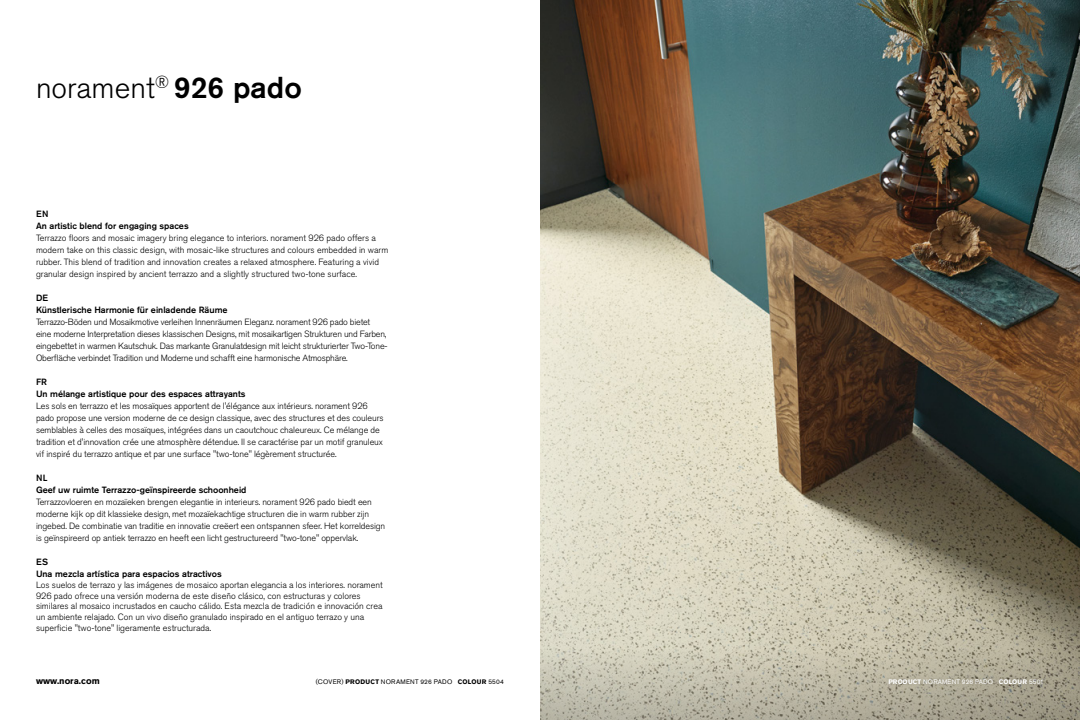
<style>
.page{position:relative;width:1080px;height:720px;background:#fff}
.page>*{position:absolute;margin:0;border:0;box-sizing:border-box;transform-origin:0 0}
.t1{font:300 30px "Akzidenz Grotesk Pro";color:#000}
.t2{font:300 9px/12px "Akzidenz Grotesk Pro";letter-spacing:-.01em;color:#000}
.t3{font:500 9px/12px "Akzidenz Grotesk Pro";color:#000}
.t4{font:700 9px "Akzidenz Grotesk Pro";color:#000}
.t5{font:6.5px "Akzidenz Grotesk Pro";letter-spacing:.035em;color:#000}
.t6{font:6.5px "Akzidenz Grotesk Pro";letter-spacing:.01em;color:#fff}
.s1{font-weight:500}
.s2{font-weight:700}
</style>
<div class="page">
<img style="left:540px;top:0;width:540px;height:637px">
<svg style="left:540px;top:637px;width:540px;height:83px;background:#b8b4a2"></svg>
<div style="left:885px;top:675px;width:162px;height:13px;background:#000;opacity:.15"></div>
<h1 class="t1" style="left:36px;top:68px;width:267px">norament<sup>®</sup> <span class="s1">926 pado</span></h1>
<p class="t3" style="left:36px;top:208px;width:154px">EN<br>An artistic blend for engaging spaces</p>
<p class="t2" style="left:36px;top:232px;width:354px">Terrazzo floors and mosaic imagery bring elegance to interiors. norament 926 pado offers a modern take on this classic design, with mosaic-like structures and colours embedded in warm rubber. This blend of tradition and innovation creates a relaxed atmosphere. Featuring a vivid granular design inspired by ancient terrazzo and a slightly structured two-tone surface.</p>
<p class="t3" style="left:36px;top:292px;width:193px">DE<br>Künstlerische Harmonie für einladende Räume</p>
<p class="t2" style="left:36px;top:316px;width:353px">Terrazzo-Böden und Mosaikmotive verleihen Innenräumen Eleganz. norament 926 pado bietet eine moderne Interpretation dieses klassischen Designs, mit mosaikartigen Strukturen und Farben, eingebettet in warmen Kautschuk. Das markante Granulatdesign mit leicht strukturierter Two-Tone-Oberfläche verbindet Tradition und Moderne und schafft eine harmonische Atmosphäre.</p>
<p class="t3" style="left:36px;top:376px;width:211px">FR<br>Un mélange artistique pour des espaces attrayants</p>
<p class="t2" style="left:36px;top:400px;width:349px">Les sols en terrazzo et les mosaïques apportent de l'élégance aux intérieurs. norament 926 pado propose une version moderne de ce design classique, avec des structures et des couleurs semblables à celles des mosaïques, intégrées dans un caoutchouc chaleureux. Ce mélange de tradition et d'innovation crée une atmosphère détendue. Il se caractérise par un motif granuleux vif inspiré du terrazzo antique et par une surface "two-tone" légèrement structurée.</p>
<p class="t3" style="left:36px;top:472px;width:212px">NL<br>Geef uw ruimte Terrazzo-geïnspireerde schoonheid</p>
<p class="t2" style="left:36px;top:496px;width:351px">Terrazzovloeren en mozaïeken brengen elegantie in interieurs. norament 926 pado biedt een moderne kijk op dit klassieke design, met mozaïekachtige structuren die in warm rubber zijn ingebed. De combinatie van traditie en innovatie creëert een ontspannen sfeer. Het korreldesign is geïnspireerd op antiek terrazzo en heeft een licht gestructureerd "two-tone" oppervlak.</p>
<p class="t3" style="left:36px;top:556px;width:187px">ES<br>Una mezcla artística para espacios atractivos</p>
<p class="t2" style="left:36px;top:579px;width:348px;line-height:10.8px">Los suelos de terrazo y las imágenes de mosaico aportan elegancia a los interiores. norament 926 pado ofrece una versión moderna de este diseño clásico, con estructuras y colores similares al mosaico incrustados en caucho cálido. Esta mezcla de tradición e innovación crea un ambiente relajado. Con un vivo diseño granulado inspirado en el antiguo terrazo y una superficie "two-tone" ligeramente estructurada.</p>
<p class="t4" style="left:36px;top:675px;width:65px">www.nora.com</p>
<p class="t5" style="left:316px;top:678px;width:190px">(COVER) <span class="s2">PRODUCT</span> NORAMENT 926 PADO <span class="s2">COLOUR</span> 5504</p>
<p class="t6" style="left:888px;top:678px;width:157px"><span class="s2">PRODUCT</span> NORAMENT 926 PADO <span class="s2">COLOUR</span> 5501</p>
</div>
